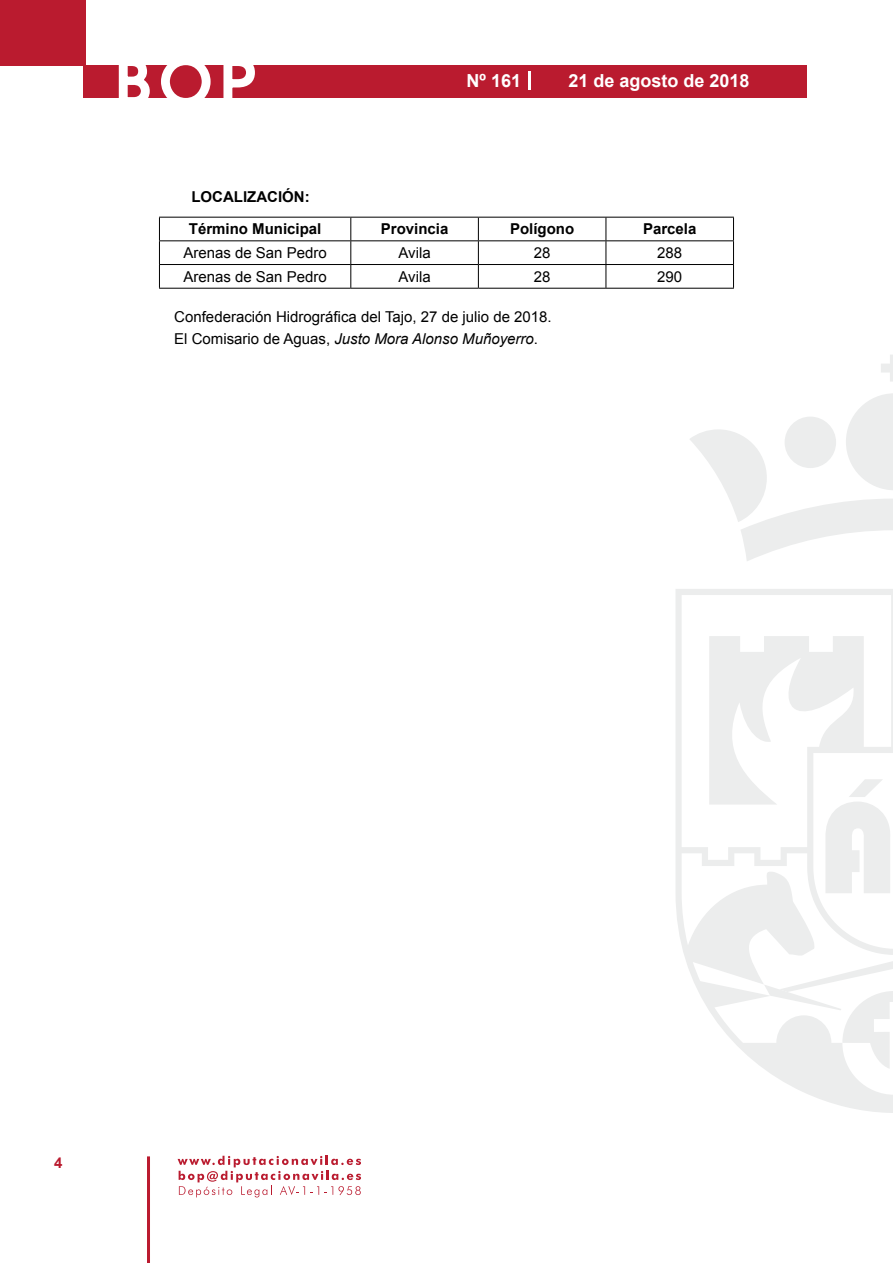
<style>
.page{position:relative;width:893px;height:1263px;background:#fff}
.page>*{position:absolute;margin:0;border:0;box-sizing:border-box;transform-origin:0 0}
.t1{font:500 61.5px "Avant Garde";color:#fff}
.t2{font:700 18px "Arial";color:#fff}
.t3{font:15px/22.2px "Arial";color:#000}
.t4{font:700 15px/32.2px "Arial";color:#000}
.t5{font:700 15px "Arial";color:#ba1b2f}
.s1{font-style:italic}
</style>
<div class="page">
<svg style="left:178px;top:1156px;width:183px;height:41px"></svg>
<hr style="left:147px;top:1156px;width:3px;height:107px;background:#ba1b2f">
<div style="left:0;top:0;width:85px;height:66px;background:#ba1b2f"></div>
<div style="left:84px;top:65px;width:723px;height:33px;background:#ba1b2f"></div>
<svg style="left:118px;top:65px;width:32px;height:33px"></svg>
<svg style="left:161px;top:65px;width:50px;height:33px"></svg>
<svg style="left:223px;top:65px;width:32px;height:33px"></svg>
<svg style="left:529px;top:71px;width:2px;height:19px"></svg>
<svg style="left:881px;top:355px;width:12px;height:27px"></svg>
<svg style="left:690px;top:393px;width:203px;height:168px"></svg>
<svg style="left:676px;top:589px;width:217px;height:524px"></svg>
<svg style="left:764px;top:984px;width:129px;height:86px"></svg>
<svg style="left:825px;top:779px;width:66px;height:114px"></svg>
<hr style="left:159px;top:217px;width:192px;height:1px;background:#000">
<hr style="left:351px;top:217px;width:127px;height:1px;background:#000">
<hr style="left:478px;top:217px;width:128px;height:1px;background:#000">
<hr style="left:606px;top:217px;width:128px;height:1px;background:#000">
<hr style="left:159px;top:240px;width:192px;height:1px;background:#000">
<hr style="left:351px;top:240px;width:127px;height:1px;background:#000">
<hr style="left:478px;top:240px;width:128px;height:1px;background:#000">
<hr style="left:606px;top:240px;width:128px;height:1px;background:#000">
<hr style="left:159px;top:264px;width:192px;height:1px;background:#000">
<svg style="left:159px;top:218px;width:1px;height:70px"></svg>
<hr style="left:351px;top:264px;width:127px;height:1px;background:#000">
<svg style="left:350px;top:218px;width:1px;height:70px"></svg>
<hr style="left:478px;top:264px;width:128px;height:1px;background:#000">
<svg style="left:478px;top:218px;width:1px;height:70px"></svg>
<hr style="left:606px;top:264px;width:128px;height:1px;background:#000">
<svg style="left:606px;top:218px;width:1px;height:70px"></svg>
<svg style="left:733px;top:218px;width:1px;height:70px"></svg>
<hr style="left:159px;top:288px;width:192px;height:1px;background:#000">
<hr style="left:351px;top:288px;width:127px;height:1px;background:#000">
<hr style="left:478px;top:288px;width:128px;height:1px;background:#000">
<hr style="left:606px;top:288px;width:128px;height:1px;background:#000">
<h1 class="t1" style="left:115px;top:44px;width:141px">BOP</h1>
<p class="t4" style="left:189px;top:181px;width:134px">LOCALIZACIÓN:<br>Término Municipal</p>
<p class="t2" style="left:467px;top:69px;width:56px">Nº 161</p>
<p class="t2" style="left:568px;top:69px;width:183px">21 de agosto de 2018</p>
<p class="t4" style="left:381px;top:213px;width:69px">Provincia</p>
<p class="t4" style="left:510px;top:213px;width:66px">Polígono</p>
<p class="t4" style="left:643px;top:213px;width:55px">Parcela</p>
<p class="t3" style="left:183px;top:242px;width:145px">Arenas de San Pedro</p>
<p class="t3" style="left:398px;top:242px;width:34px">Avila</p>
<p class="t3" style="left:534px;top:242px;width:18px">28</p>
<p class="t3" style="left:657px;top:242px;width:27px">288</p>
<p class="t3" style="left:183px;top:266px;width:145px">Arenas de San Pedro</p>
<p class="t3" style="left:398px;top:266px;width:34px">Avila</p>
<p class="t3" style="left:534px;top:266px;width:18px">28</p>
<p class="t3" style="left:657px;top:266px;width:27px">290</p>
<p class="t3" style="left:174px;top:306px;width:379px">Confederación Hidrográfica del Tajo, 27 de julio de 2018.<br>El Comisario de Aguas, <span class="s1">Justo Mora Alonso Muñoyerro</span>.</p>
<p class="t5" style="left:54px;top:1153px;width:10px">4</p>
</div>
